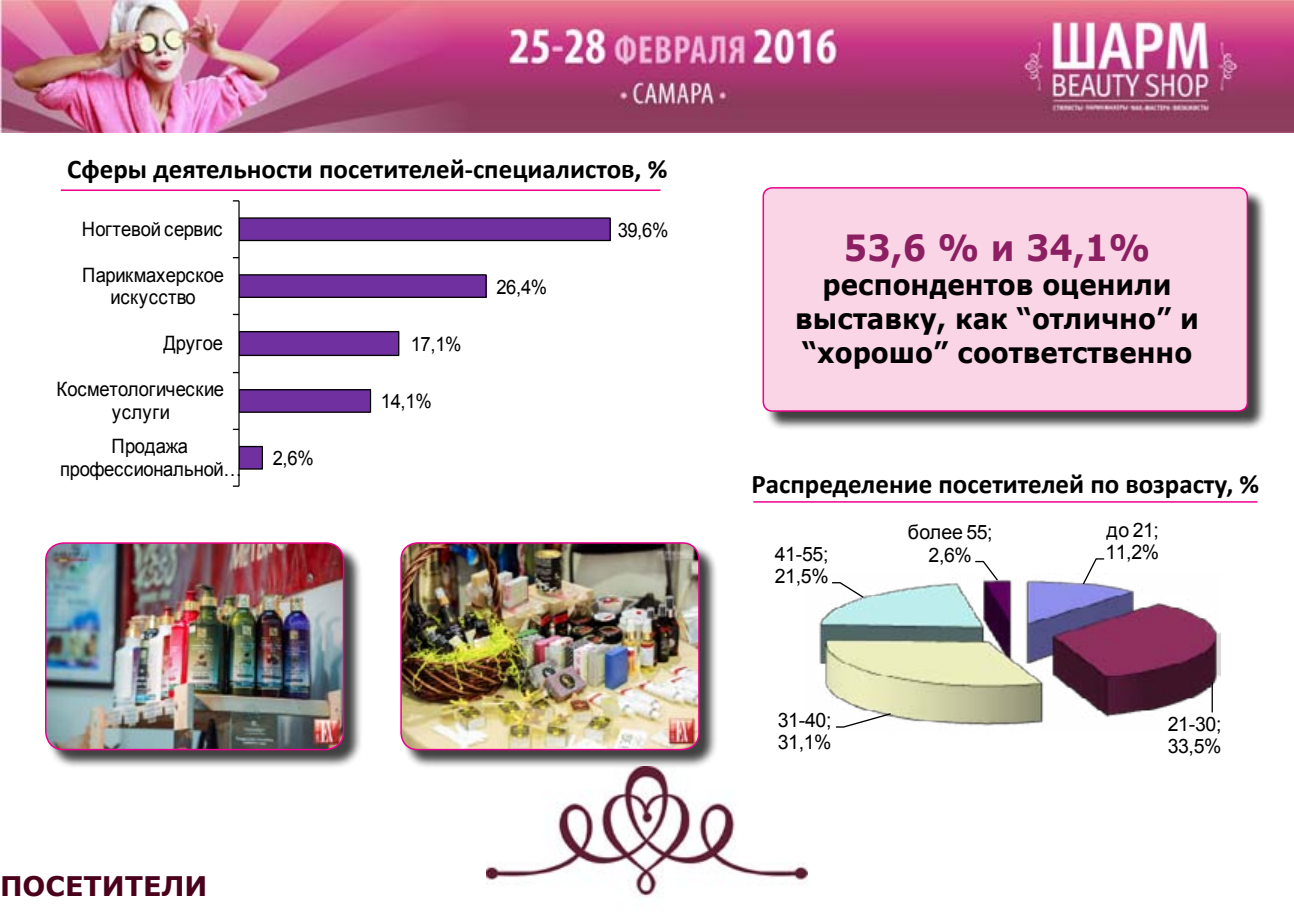
<style>
.page{position:relative;width:1294px;height:921px;background:#fff}
.page>*{position:absolute;margin:0;border:0;box-sizing:border-box;transform-origin:0 0}
.t1{font:700 36px "Verdana";color:#8b1f62;scale:.92 1}
.t2{font:700 28.5px/34.2px "Verdana";color:#000;text-align:center;scale:.92 1}
.t3{font:700 27px "Calibri";color:#000}
.t4{font:700 27px "Verdana";color:#4a001b}
.t5{font:19.8px/22.5px "Arial";letter-spacing:-.025em;color:#000;text-align:center;scale:.93 1}
.t6{font:19.8px/22.5px "Arial";letter-spacing:-.025em;color:#000}
.t7{font:19.8px/22.5px "Arial";letter-spacing:.015em;color:#000;text-align:center;scale:.93 1}
.t8{font:19.8px/22.5px "Arial";letter-spacing:.01em;color:#000;text-align:center;scale:.93 1}
</style>
<div class="page">
<img style="left:0;top:0;width:1294px;height:133px">
<img style="left:487px;top:768px;width:320px;height:129px">
<div style="left:48px;top:545px;width:315px;height:223px;background:#000;opacity:.75"></div>
<img style="left:46px;top:543px;width:297px;height:206px">
<div style="left:45px;top:542px;width:299px;height:208px;border:2px solid #ec008c;border-radius:18px"></div>
<div style="left:765px;top:190px;width:501px;height:240px;background:#000;opacity:.75"></div>
<div style="left:763px;top:188px;width:484px;height:223px;background:#fad5e6;border-radius:9px"></div>
<div style="left:762px;top:187px;width:486px;height:225px;border:2px solid #ec008c;border-radius:9px"></div>
<hr style="left:61px;top:189px;width:599px;height:2px;background:#ec008c">
<hr style="left:753px;top:501px;width:504px;height:2px;background:#ec008c">
<div style="left:403px;top:545px;width:315px;height:223px;background:#000;opacity:.75"></div>
<img style="left:401px;top:543px;width:298px;height:206px">
<div style="left:400px;top:542px;width:299px;height:208px;border:2px solid #ec008c;border-radius:17px"></div>
<div style="left:239px;top:446px;width:23px;height:23px;background:#7030a0"></div>
<div style="left:239px;top:446px;width:24px;height:23px;border:1px solid #000"></div>
<div style="left:239px;top:390px;width:131px;height:22px;background:#7030a0"></div>
<div style="left:239px;top:389px;width:132px;height:24px;border:1px solid #000"></div>
<div style="left:239px;top:332px;width:160px;height:23px;background:#7030a0"></div>
<div style="left:239px;top:331px;width:160px;height:25px;border:1px solid #000"></div>
<div style="left:239px;top:275px;width:247px;height:22px;background:#7030a0"></div>
<div style="left:239px;top:274px;width:248px;height:24px;border:1px solid #000"></div>
<div style="left:239px;top:218px;width:371px;height:22px;background:#7030a0"></div>
<div style="left:239px;top:217px;width:372px;height:24px;border:1px solid #000"></div>
<hr style="left:238px;top:201px;width:2px;height:285px;background:#000">
<svg style="left:233px;top:485px;width:6px;height:2px"></svg>
<img style="left:819px;top:579px;width:401px;height:147px">
<svg style="left:1081px;top:558px;width:24px;height:28px"></svg>
<hr style="left:1211px;top:682px;width:2px;height:30px;background:#000">
<svg style="left:834px;top:712px;width:58px;height:16px"></svg>
<svg style="left:830px;top:581px;width:35px;height:18px"></svg>
<svg style="left:974px;top:560px;width:25px;height:22px"></svg>
<p class="t3" style="left:67px;top:152px;width:601px">Сферы деятельности посетителей-специалистов, %</p>
<p class="t5" style="left:82px;top:218px;width:153px">Ногтевой сервис</p>
<p class="t8" style="left:82px;top:264px;width:154px">Парикмахерское искусство</p>
<p class="t5" style="left:164px;top:332px;width:65px">Другое</p>
<p class="t7" style="left:57px;top:378px;width:182px">Косметологические услуги</p>
<p class="t5" style="left:60px;top:435px;width:197px">Продажа профессиональной …</p>
<p class="t5" style="left:273px;top:447px;width:46px">2,6%</p>
<p class="t5" style="left:411px;top:333px;width:56px">17,1%</p>
<p class="t5" style="left:381px;top:390px;width:56px">14,1%</p>
<p class="t5" style="left:496px;top:276px;width:56px">26,4%</p>
<p class="t5" style="left:617px;top:219px;width:56px">39,6%</p>
<p class="t4" style="left:0;top:867px;width:209px">ПОСЕТИТЕЛИ</p>
<h1 class="t1" style="left:844px;top:222px;width:335px">53,6 % и 34,1%</h1>
<p class="t2" style="left:795px;top:267px;width:440px">респондентов оценили выставку, как “отлично” и “хорошо” соответственно</p>
<p class="t3" style="left:751px;top:467px;width:509px">Распределение посетителей по возрасту, %</p>
<p class="t6" style="left:775px;top:542px;width:55px">41-55;<br>21,5%</p>
<p class="t6" style="left:778px;top:709px;width:55px">31-40;<br>31,1%</p>
<p class="t6" style="left:908px;top:521px;width:86px;text-align:center">более 55;<br>2,6%</p>
<p class="t6" style="left:1105px;top:519px;width:55px">до 21;<br>11,2%</p>
<p class="t6" style="left:1167px;top:712px;width:55px">21-30;<br>33,5%</p>
</div>
